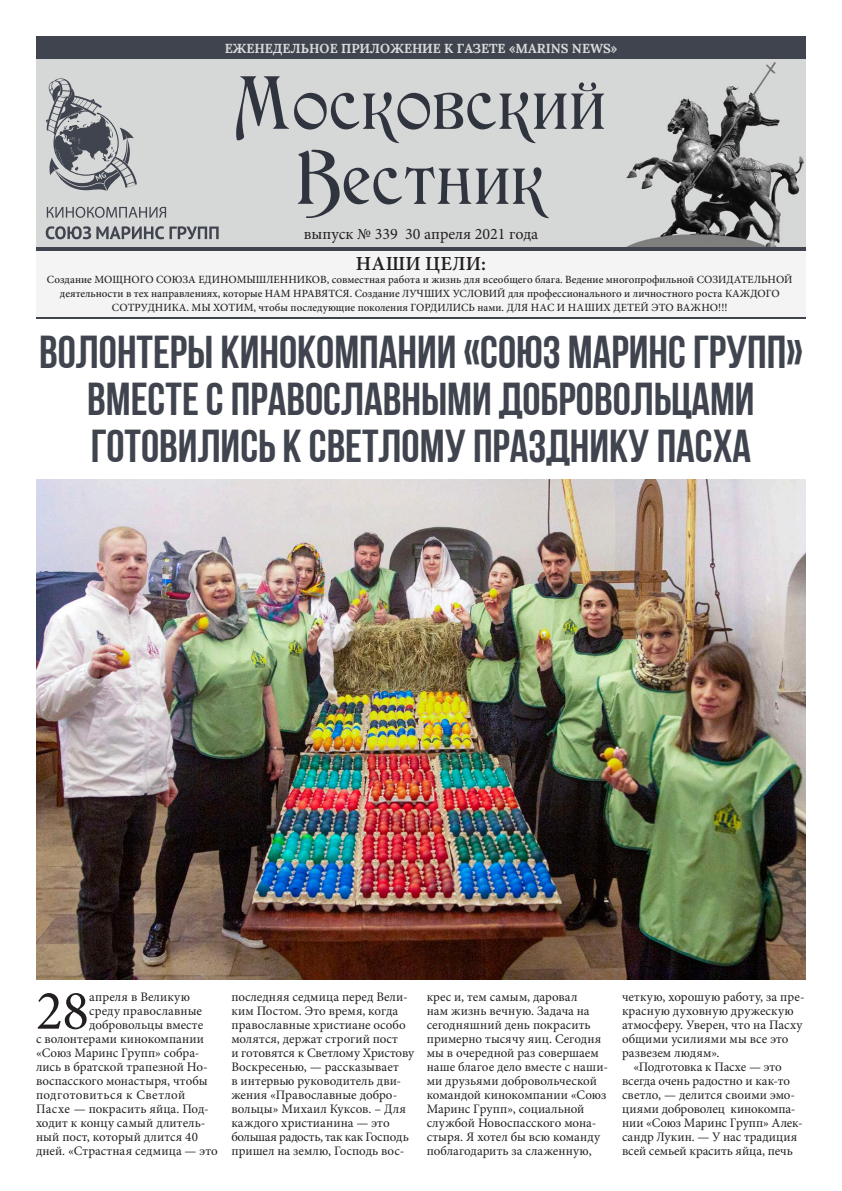
<style>
.page{position:relative;width:842px;height:1191px;background:#fff}
.page>*{position:absolute;margin:0;border:0;box-sizing:border-box;transform-origin:0 0}
.t1{font:56.1px "Minion Pro";color:#231f20}
.t2{font:55px/75px "Medieval";letter-spacing:.02em;color:#30343e;text-align:center}
.t3{font:46px/47px "Bebas Neue Cyrillic";color:#40444e;text-align:center}
.t4{font:600 20px "Minion Pro";color:#231f20}
.t5{font:16px "Minion Pro";color:#231f20}
.t6{font:13px/14px "Minion Pro";letter-spacing:.005em;color:#231f20}
.t7{font:700 13px "Lora";color:#d7dbdb}
.t8{font:13px "Minion Pro";letter-spacing:-.015em;color:#231f20}
.t9{font:13px "Minion Pro";letter-spacing:.035em;color:#231f20}
.t10{font:500 11px/14px "Minion Pro";color:#231f20;text-align:center}
</style>
<div class="page">
<img style="left:36px;top:59px;width:770px;height:188px">
<div style="left:36px;top:36px;width:770px;height:23px;background:#40444e"></div>
<div style="left:36px;top:247px;width:770px;height:70px;background:#f4f4f4"></div>
<hr style="left:36px;top:317px;width:770px;height:2px;background:#40444e">
<hr style="left:36px;top:247px;width:770px;height:3px;background:#40444e">
<svg style="left:46px;top:226px;width:173px;height:13px"></svg>
<svg style="left:47px;top:207px;width:119px;height:11px"></svg>
<svg style="left:46px;top:78px;width:91px;height:113px"></svg>
<img style="left:36px;top:480px;width:770px;height:499px">
<p class="t7" style="left:225px;top:40px;width:394px">ЕЖЕНЕДЕЛЬНОЕ ПРИЛОЖЕНИЕ К ГАЗЕТЕ «MARINS NEWS»</p>
<h2 class="t2" style="left:236px;top:66px;width:372px">Московский<br>Вестник</h2>
<p class="t5" style="left:304px;top:223px;width:236px">выпуск № 339 30 апреля 2021 года</p>
<p class="t10" style="left:47px;top:273px;width:747px">Создание МОЩНОГО СОЮЗА ЕДИНОМЫШЛЕННИКОВ, совместная работа и жизнь для всеобщего блага. Ведение многопрофильной СОЗИДАТЕЛЬНОЙ деятельности в тех направлениях, которые НАМ НРАВЯТСЯ. Создание ЛУЧШИХ УСЛОВИЙ для профессионального и личностного роста КАЖДОГО<br>СОТРУДНИКА. МЫ ХОТИМ, чтобы последующие поколения ГОРДИЛИСЬ нами. ДЛЯ НАС И НАШИХ ДЕТЕЙ ЭТО ВАЖНО!!!</p>
<h3 class="t4" style="left:356px;top:251px;width:132px">НАШИ ЦЕЛИ:</h3>
<h3 class="t3" style="left:39px;top:329px;width:765px">Волонтеры кинокомпании «Союз Маринс Групп» вместе с православными добровольцами готовились к светлому празднику Пасха</h3>
<h1 class="t1" style="left:36px;top:973px;width:55px">28</h1>
<p class="t6" style="left:89px;top:989px;width:102px">апреля в Великую</p>
<p class="t6" style="left:89px;top:1003px;width:114px">среду православные</p>
<p class="t6" style="left:89px;top:1017px;width:116px">добровольцы вместе</p>
<p class="t6" style="left:36px;top:1031px;width:170px">с волонтерами кинокомпании</p>
<p class="t6" style="left:36px;top:1045px;width:165px">«Союз Маринс Групп» собра-</p>
<p class="t6" style="left:36px;top:1059px;width:173px">лись в братской трапезной Но-</p>
<p class="t6" style="left:36px;top:1073px;width:173px">воспасского монастыря, чтобы</p>
<p class="t9" style="left:36px;top:1085px;width:151px">подготовиться к Светлой</p>
<p class="t6" style="left:36px;top:1101px;width:174px">Пасхе — покрасить яйца. Под-</p>
<p class="t6" style="left:36px;top:1115px;width:171px">ходит к концу самый длитель-</p>
<p class="t6" style="left:36px;top:1129px;width:163px">ный пост, который длится 40</p>
<p class="t6" style="left:36px;top:1143px;width:183px">дней. «Страстная седмица — это</p>
<p class="t6" style="left:231px;top:989px;width:184px">последняя седмица перед Вели&shy;ким Постом. Это время, когда православные христиане особо молятся, держат строгий пост<br>и готовятся к Светлому Христову<br>Воскресенью, — рассказывает<br>в интервью руководитель дви&shy;жения «Православные добро&shy;вольцы» Михаил Куксов. – Для каждого христианина — это большая радость, так как Господь пришел на землю, Господь вос-</p>
<p class="t6" style="left:427px;top:989px;width:183px">крес и, тем самым, даровал<br>нам жизнь вечную. Задача на сегодняшний день покрасить примерно тысячу яиц. Сегодня мы в очередной раз совершаем наше благое дело вместе с наши&shy;ми друзьями добровольческой командой кинокомпании «Союз<br>Маринс Групп», социальной службой Новоспасского мона&shy;стыря. Я хотел бы всю команду поблагодарить за слаженную,</p>
<p class="t6" style="left:622px;top:989px;width:184px">четкую, хорошую работу, за пре-</p>
<p class="t6" style="left:622px;top:1003px;width:173px">красную духовную дружескую</p>
<p class="t6" style="left:622px;top:1017px;width:182px">атмосферу. Уверен, что на Пасху</p>
<p class="t6" style="left:622px;top:1031px;width:168px">общими усилиями мы все это</p>
<p class="t6" style="left:622px;top:1045px;width:99px">развезем людям».</p>
<p class="t6" style="left:633px;top:1059px;width:150px">«Подготовка к Пасхе — это</p>
<p class="t6" style="left:622px;top:1073px;width:170px">всегда очень радостно и как-то</p>
<p class="t6" style="left:622px;top:1087px;width:175px">светло, — делится своими эмо-</p>
<p class="t8" style="left:622px;top:1099px;width:175px">циями доброволец кинокомпа-</p>
<p class="t6" style="left:622px;top:1115px;width:182px">нии «Союз Маринс Групп» Алек-</p>
<p class="t6" style="left:622px;top:1129px;width:177px">сандр Лукин. — У нас традиция</p>
<p class="t6" style="left:622px;top:1143px;width:172px">всей семьей красить яйца, печь</p>
</div>
